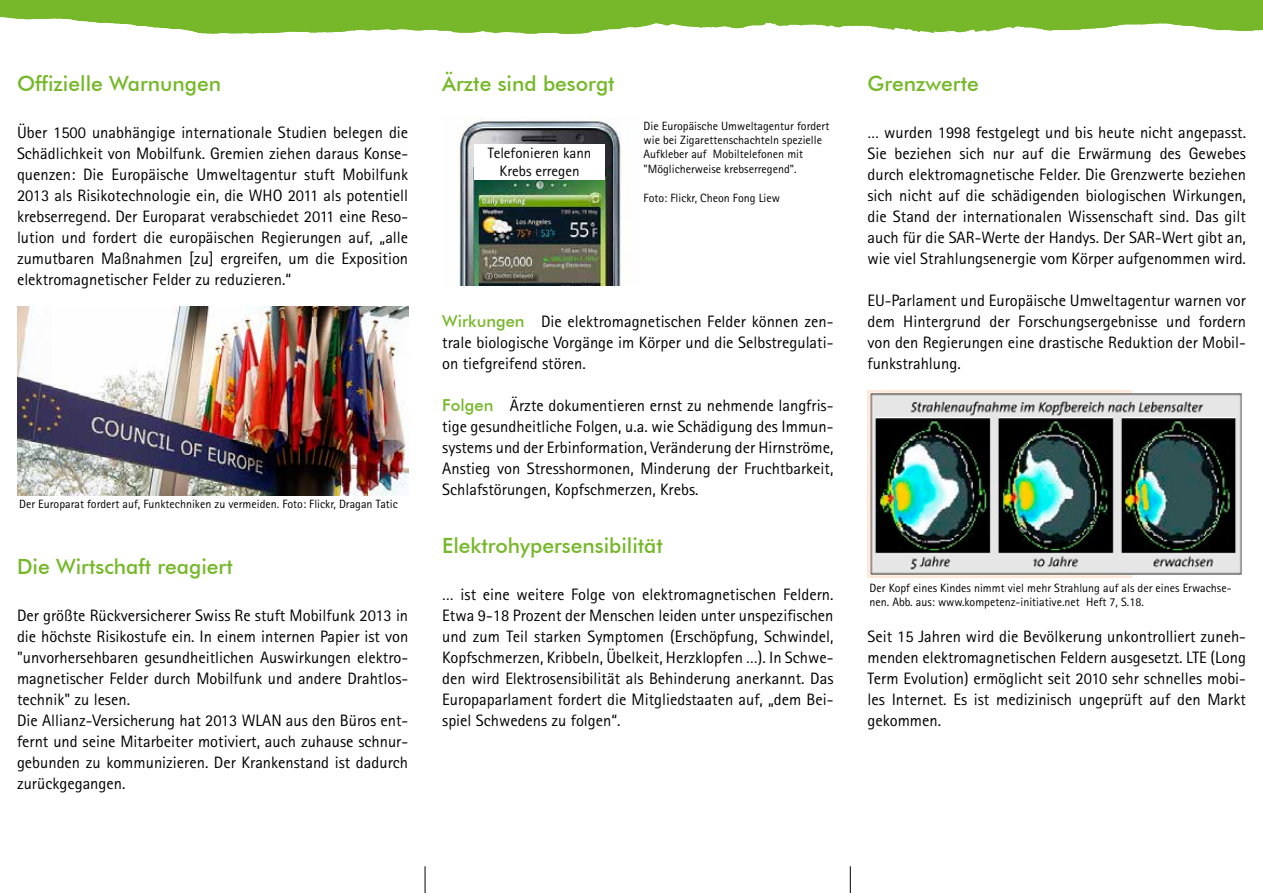
<style>
.page{position:relative;width:1263px;height:893px;background:#fff}
.page>*{position:absolute;margin:0;border:0;box-sizing:border-box;transform-origin:0 0}
.t1{font:500 21px "Futura BT";color:#76b82a}
.t2{font:16.5px/21px "Agfa Rotis Sans Serif";color:#000;text-align:justify}
.t3{font:15px/18px "Agfa Rotis Sans Serif";color:#000;text-align:center}
.t4{font:12px/14.4px "Agfa Rotis Sans Serif";color:#000}
.s1{font-family:"Futura BT";font-weight:500;color:#76b82a}
</style>
<div class="page">
<svg style="left:0;top:0;width:1263px;height:34px;background:#8ac249"></svg>
<div style="left:200px;top:0;width:33px;height:34px;background:#76b82a"></div>
<div style="left:166px;top:0;width:34px;height:34px;background:#76b82a"></div>
<svg style="left:132px;top:0;width:34px;height:34px"></svg>
<svg style="left:98px;top:0;width:34px;height:34px"></svg>
<svg style="left:64px;top:0;width:34px;height:34px"></svg>
<svg style="left:17px;top:0;width:47px;height:34px;fill:#76b82a"></svg>
<svg style="left:425px;top:866px;width:1px;height:27px"></svg>
<svg style="left:850px;top:866px;width:1px;height:27px"></svg>
<img style="left:17px;top:306px;width:391px;height:189px">
<img style="left:457px;top:117px;width:164px;height:168px">
<div style="left:474px;top:145px;width:131px;height:35px;background:#fff"></div>
<img style="left:867px;top:390px;width:375px;height:187px">
<p class="t1" style="left:442px;top:71px;width:174px">Ärzte sind besorgt</p>
<p class="t1" style="left:17px;top:71px;width:206px">Offizielle Warnungen</p>
<p class="t1" style="left:867px;top:71px;width:113px">Grenzwerte</p>
<p class="t2" style="left:17px;top:122px;width:393px">Über 1500 unabhängige internationale Studien belegen die Schädlichkeit von Mobilfunk. Gremien ziehen daraus Konse&shy;quenzen: Die Europäische Umweltagentur stuft Mobilfunk 2013 als Risikotechnologie ein, die WHO 2011 als potentiell krebserregend. Der Europarat verabschiedet 2011 eine Reso&shy;lution und fordert die europäischen Regierungen auf, „alle zumutbaren Maßnahmen [zu] ergreifen, um die Exposition elektromagnetischer Felder zu reduzieren.“</p>
<p class="t4" style="left:19px;top:496px;width:380px">Der Europarat fordert auf, Funktechniken zu vermeiden. Foto: Flickr, Dragan Tatic</p>
<p class="t1" style="left:17px;top:554px;width:217px">Die Wirtschaft reagiert</p>
<p class="t2" style="left:17px;top:605px;width:393px;text-align:left">Der größte Rückversicherer Swiss Re stuft Mobilfunk 2013 in die höchste Risikostufe ein. In einem internen Papier ist von "unvorhersehbaren gesundheitlichen Auswirkungen elektro&shy;magnetischer Felder durch Mobilfunk und andere Drahtlos&shy;technik" zu lesen.<br>Die Allianz-Versicherung hat 2013 WLAN aus den Büros ent&shy;fernt und seine Mitarbeiter motiviert, auch zuhause schnur&shy;gebunden zu kommunizieren. Der Krankenstand ist dadurch zurückgegangen.</p>
<p class="t3" style="left:488px;top:144px;width:105px">Telefonieren kann<br>Krebs erregen</p>
<p class="t4" style="left:644px;top:118px;width:187px">Die Europäische Umweltagentur fordert wie bei Zigarettenschachteln spezielle Aufkleber auf Mobiltelefonen mit "Möglicherweise krebserregend".</p>
<p class="t4" style="left:644px;top:190px;width:138px">Foto: Flickr, Cheon Fong Liew</p>
<p class="t2" style="left:442px;top:311px;width:393px"><span class="s1">Wirkungen</span> Die elektromagnetischen Felder können zen&shy;trale biologische Vorgänge im Körper und die Selbstregulati&shy;on tiefgreifend stören.</p>
<p class="t2" style="left:442px;top:395px;width:393px"><span class="s1">Folgen</span> Ärzte dokumentieren ernst zu nehmende langfris&shy;tige gesundheitliche Folgen, u.a. wie Schädigung des Immun&shy;systems und der Erbinformation, Veränderung der Hirnströme, Anstieg von Stresshormonen, Minderung der Fruchtbarkeit, Schlafstörungen, Kopfschmerzen, Krebs.</p>
<p class="t1" style="left:442px;top:533px;width:222px">Elektrohypersensibilität</p>
<p class="t2" style="left:442px;top:584px;width:393px">… ist eine weitere Folge von elektromagnetischen Feldern.<br>Etwa 9-18 Prozent der Menschen leiden unter unspezifischen und zum Teil starken Symptomen (Erschöpfung, Schwindel, Kopfschmerzen, Kribbeln, Übelkeit, Herzklopfen …). In Schwe&shy;den wird Elektrosensibilität als Behinderung anerkannt. Das Europaparlament fordert die Mitgliedstaaten auf, „dem Bei&shy;spiel Schwedens zu folgen“.</p>
<p class="t2" style="left:867px;top:122px;width:380px">… wurden 1998 festgelegt und bis heute nicht angepasst.<br>Sie beziehen sich nur auf die Erwärmung des Gewebes durch elektromagnetische Felder. Die Grenzwerte beziehen sich nicht auf die schädigenden biologischen Wirkungen, die Stand der internationalen Wissenschaft sind. Das gilt auch für die SAR-Werte der Handys. Der SAR-Wert gibt an, wie viel Strahlungsenergie vom Körper aufgenommen wird.</p>
<p class="t2" style="left:867px;top:290px;width:380px">EU-Parlament und Europäische Umweltagentur warnen vor dem Hintergrund der Forschungsergebnisse und fordern von den Regierungen eine drastische Reduktion der Mobil&shy;funkstrahlung.</p>
<p class="t4" style="left:870px;top:580px;width:363px">Der Kopf eines Kindes nimmt viel mehr Strahlung auf als der eines Erwachse&shy;nen. Abb. aus: www.kompetenz-initiative.net Heft 7, S.18.</p>
<p class="t2" style="left:867px;top:626px;width:380px">Seit 15 Jahren wird die Bevölkerung unkontrolliert zuneh&shy;menden elektromagnetischen Feldern ausgesetzt. LTE (Long Term Evolution) ermöglicht seit 2010 sehr schnelles mobi&shy;les Internet. Es ist medizinisch ungeprüft auf den Markt gekommen.</p>
</div>
